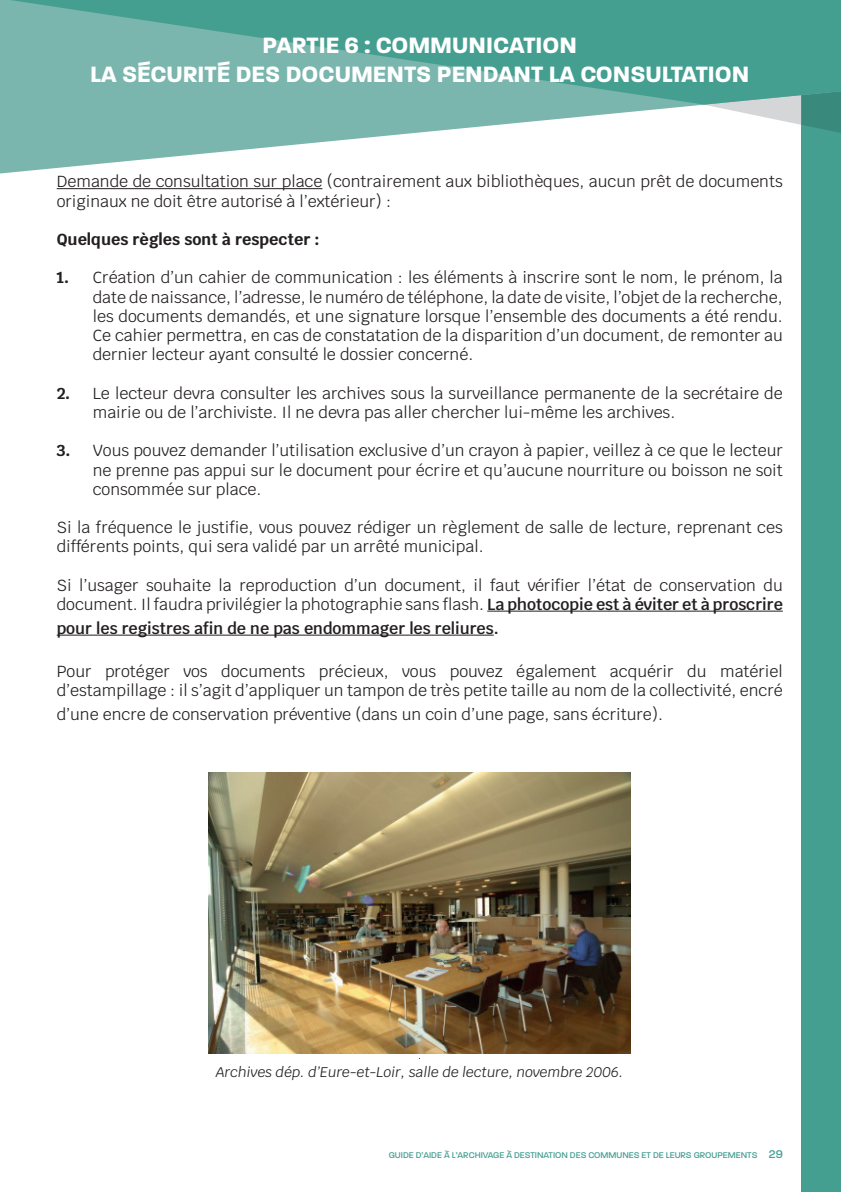
<style>
.page{position:relative;width:841px;height:1192px;background:#fff}
.page>*{position:absolute;margin:0;border:0;box-sizing:border-box;transform-origin:0 0}
.t1{font:700 24px/28.8px "Paralucent";color:#fff;text-align:center}
.t2{font:16px/19.2px "Krub";color:#231f20}
.t3{font:600 16px "Krub";color:#231f20}
.t4{font:700 16px "Krub";color:#231f20}
.t5{font:italic 14px "Krub";color:#231f20}
.t6{font:500 9px "Paralucent";color:#459f91}
.s1{font-weight:700}
.s2{font-weight:600}
.s3{font-size:12px}
</style>
<div class="page">
<div style="left:801px;top:0;width:39px;height:1192px;background:#459f91"></div>
<svg style="left:0;top:105px;width:801px;height:68px"></svg>
<svg style="left:0;top:0;width:801px;height:105px;background:#5da99d"></svg>
<hr style="left:57px;top:188px;width:265px;height:1px;background:#231f20">
<hr style="left:487px;top:611px;width:295px;height:1px;background:#231f20">
<hr style="left:57px;top:635px;width:436px;height:1px;background:#231f20">
<img style="left:209px;top:772px;width:421px;height:281px">
<svg style="left:801px;top:0;width:40px;height:138px"></svg>
<h1 class="t1" style="left:90px;top:31px;width:660px">PARTIE 6 : COMMUNICATION<br>LA SÉCURITÉ DES DOCUMENTS PENDANT LA CONSULTATION</h1>
<p class="t2" style="left:57px;top:172px;width:727px">Demande de consultation sur place (contrairement aux bibliothèques, aucun prêt de documents originaux ne doit être autorisé à l’extérieur) :</p>
<p class="t4" style="left:57px;top:230px;width:264px">Quelques règles sont à respecter :</p>
<p class="t2" style="left:93px;top:268px;width:691px;text-align:justify;text-indent:-36px"><span class="s1">1.</span> Création d’un cahier de communication : les éléments à inscrire sont le nom, le prénom, la date de naissance, l’adresse, le numéro de téléphone, la date de visite, l’objet de la recherche, les documents demandés, et une signature lorsque l’ensemble des documents a été rendu.<br>Ce cahier permettra, en cas de constatation de la disparition d’un document, de remonter au dernier lecteur ayant consulté le dossier concerné.</p>
<p class="t2" style="left:93px;top:383px;width:691px;text-indent:-36px"><span class="s1">2.</span> Le lecteur devra consulter les archives sous la surveillance permanente de la secrétaire de mairie ou de l’archiviste. Il ne devra pas aller chercher lui-même les archives.</p>
<p class="t2" style="left:93px;top:441px;width:691px;text-align:justify;text-indent:-36px"><span class="s1">3.</span> Vous pouvez demander l’utilisation exclusive d’un crayon à papier, veillez à ce que le lecteur ne prenne pas appui sur le document pour écrire et qu’aucune nourriture ou boisson ne soit consommée sur place.</p>
<p class="t2" style="left:57px;top:518px;width:727px">Si la fréquence le justifie, vous pouvez rédiger un règlement de salle de lecture, reprenant ces différents points, qui sera validé par un arrêté municipal.</p>
<p class="t2" style="left:57px;top:575px;width:727px">Si l’usager souhaite la reproduction d’un document, il faut vérifier l’état de conservation du document. Il faudra privilégier la photographie sans flash. <span class="s2">La photocopie est à éviter et à proscrire</span></p>
<p class="t3" style="left:57px;top:619px;width:443px">pour les registres afin de ne pas endommager les reliures.</p>
<p class="t2" style="left:57px;top:662px;width:727px">Pour protéger vos documents précieux, vous pouvez également acquérir du matériel d’estampillage : il s’agit d’appliquer un tampon de très petite taille au nom de la collectivité, encré</p>
<p class="t2" style="left:57px;top:705px;width:607px">d’une encre de conservation préventive (dans un coin d’une page, sans écriture).</p>
<p class="t5" style="left:216px;top:1060px;width:409px">Archives dép. d’Eure-et-Loir, salle de lecture, novembre 2006.</p>
<p class="t6" style="left:389px;top:1150px;width:395px">GUIDE D’AIDE À L’ARCHIVAGE À DESTINATION DES COMMUNES ET DE LEURS GROUPEMENTS <span class="s3">29</span></p>
</div>
